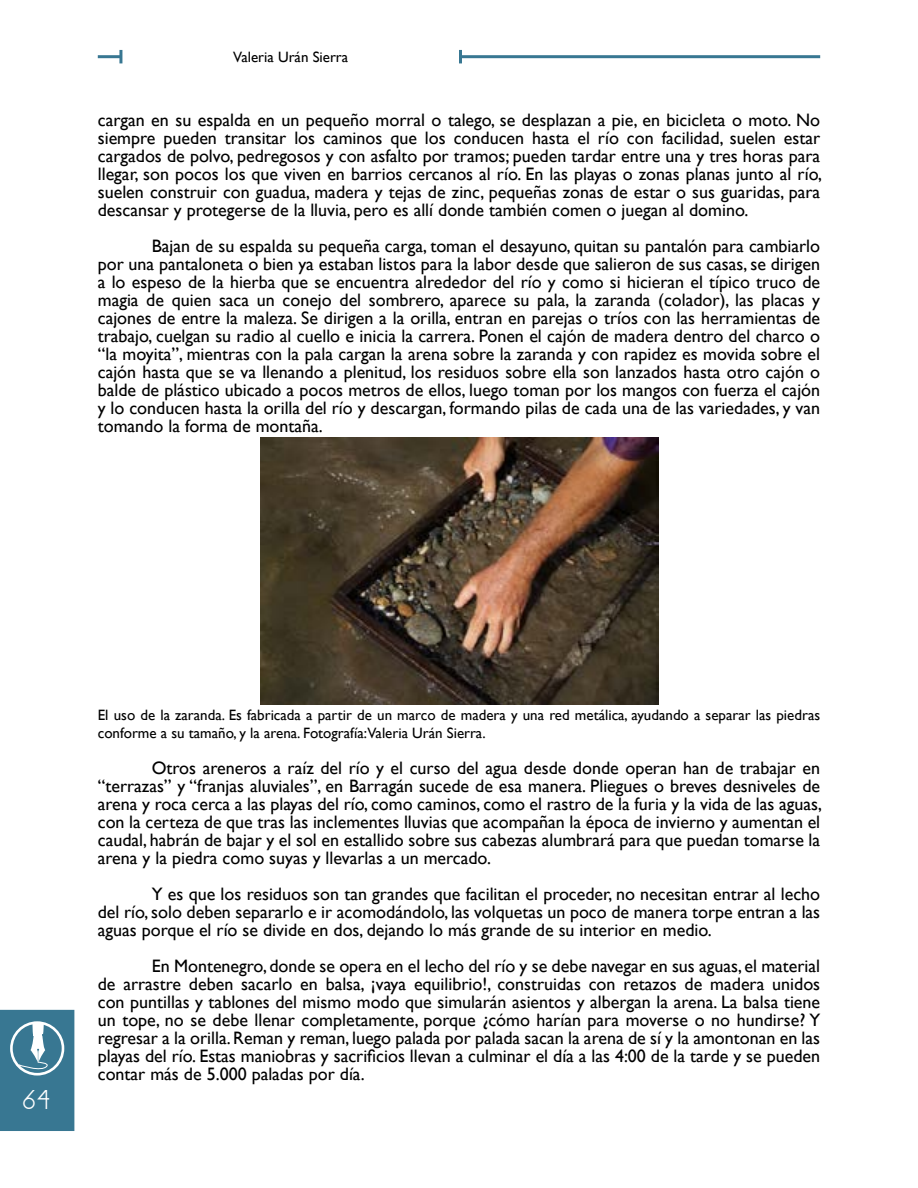
<style>
.page{position:relative;width:918px;height:1188px;background:#fff}
.page>*{position:absolute;margin:0;border:0;box-sizing:border-box;transform-origin:0 0}
.t1{font:36px "Gasalt";color:#fff}
.t2{font:18px/18px "Gill Sans";color:#000;text-align:justify}
.t3{font:15px/18px "Gill Sans";color:#000}
</style>
<div class="page">
<hr style="left:460px;top:55px;width:360px;height:3px;background:#387792">
<svg style="left:459px;top:50px;width:3px;height:13px"></svg>
<hr style="left:98px;top:55px;width:23px;height:3px;background:#387792">
<svg style="left:119px;top:50px;width:3px;height:13px"></svg>
<div style="left:1px;top:1011px;width:73px;height:119px;background:#387792"></div>
<div style="left:0;top:1010px;width:74px;height:121px;border:2px solid #387792"></div>
<svg style="left:10px;top:1021px;width:54px;height:55px"></svg>
<img style="left:261px;top:437px;width:398px;height:267px">
<p class="t3" style="left:233px;top:48px;width:116px">Valeria Urán Sierra</p>
<p class="t2" style="left:98px;top:111px;width:726px">cargan en su espalda en un pequeño morral o talego, se desplazan a pie, en bicicleta o moto. No siempre pueden transitar los caminos que los conducen hasta el río con facilidad, suelen estar cargados de polvo, pedregosos y con asfalto por tramos; pueden tardar entre una y tres horas para llegar, son pocos los que viven en barrios cercanos al río. En las playas o zonas planas junto al río, suelen construir con guadua, madera y tejas de zinc, pequeñas zonas de estar o sus guaridas, para descansar y protegerse de la lluvia, pero es allí donde también comen o juegan al domino.</p>
<p class="t2" style="left:98px;top:237px;width:724px;text-indent:54px">Bajan de su espalda su pequeña carga, toman el desayuno, quitan su pantalón para cambiarlo por una pantaloneta o bien ya estaban listos para la labor desde que salieron de sus casas, se dirigen a lo espeso de la hierba que se encuentra alrededor del río y como si hicieran el típico truco de magia de quien saca un conejo del sombrero, aparece su pala, la zaranda (colador), las placas y cajones de entre la maleza. Se dirigen a la orilla, entran en parejas o tríos con las herramientas de trabajo, cuelgan su radio al cuello e inicia la carrera. Ponen el cajón de madera dentro del charco o “la moyita”, mientras con la pala cargan la arena sobre la zaranda y con rapidez es movida sobre el cajón hasta que se va llenando a plenitud, los residuos sobre ella son lanzados hasta otro cajón o balde de plástico ubicado a pocos metros de ellos, luego toman por los mangos con fuerza el cajón y lo conducen hasta la orilla del río y descargan, formando pilas de cada una de las variedades, y van tomando la forma de montaña.</p>
<h1 class="t1" style="left:23px;top:1083px;width:29px">64</h1>
<p class="t3" style="left:98px;top:706px;width:724px">El uso de la zaranda. Es fabricada a partir de un marco de madera y una red metálica, ayudando a separar las piedras conforme a su tamaño, y la arena. Fotografía:Valeria Urán Sierra.</p>
<p class="t2" style="left:98px;top:759px;width:726px;text-indent:54px">Otros areneros a raíz del río y el curso del agua desde donde operan han de trabajar en “terrazas” y “franjas aluviales”, en Barragán sucede de esa manera. Pliegues o breves desniveles de arena y roca cerca a las playas del río, como caminos, como el rastro de la furia y la vida de las aguas, con la certeza de que tras las inclementes lluvias que acompañan la época de invierno y aumentan el caudal, habrán de bajar y el sol en estallido sobre sus cabezas alumbrará para que puedan tomarse la arena y la piedra como suyas y llevarlas a un mercado.</p>
<p class="t2" style="left:98px;top:885px;width:724px;text-indent:54px">Y es que los residuos son tan grandes que facilitan el proceder, no necesitan entrar al lecho del río, solo deben separarlo e ir acomodándolo, las volquetas un poco de manera torpe entran a las aguas porque el río se divide en dos, dejando lo más grande de su interior en medio.</p>
<p class="t2" style="left:98px;top:957px;width:724px;text-indent:54px">En Montenegro, donde se opera en el lecho del río y se debe navegar en sus aguas, el material de arrastre deben sacarlo en balsa, ¡vaya equilibrio!, construidas con retazos de madera unidos con puntillas y tablones del mismo modo que simularán asientos y albergan la arena. La balsa tiene un tope, no se debe llenar completamente, porque ¿cómo harían para moverse o no hundirse? Y regresar a la orilla. Reman y reman, luego palada por palada sacan la arena de sí y la amontonan en las playas del río. Estas maniobras y sacrificios llevan a culminar el día a las 4:00 de la tarde y se pueden contar más de 5.000 paladas por día.</p>
</div>
